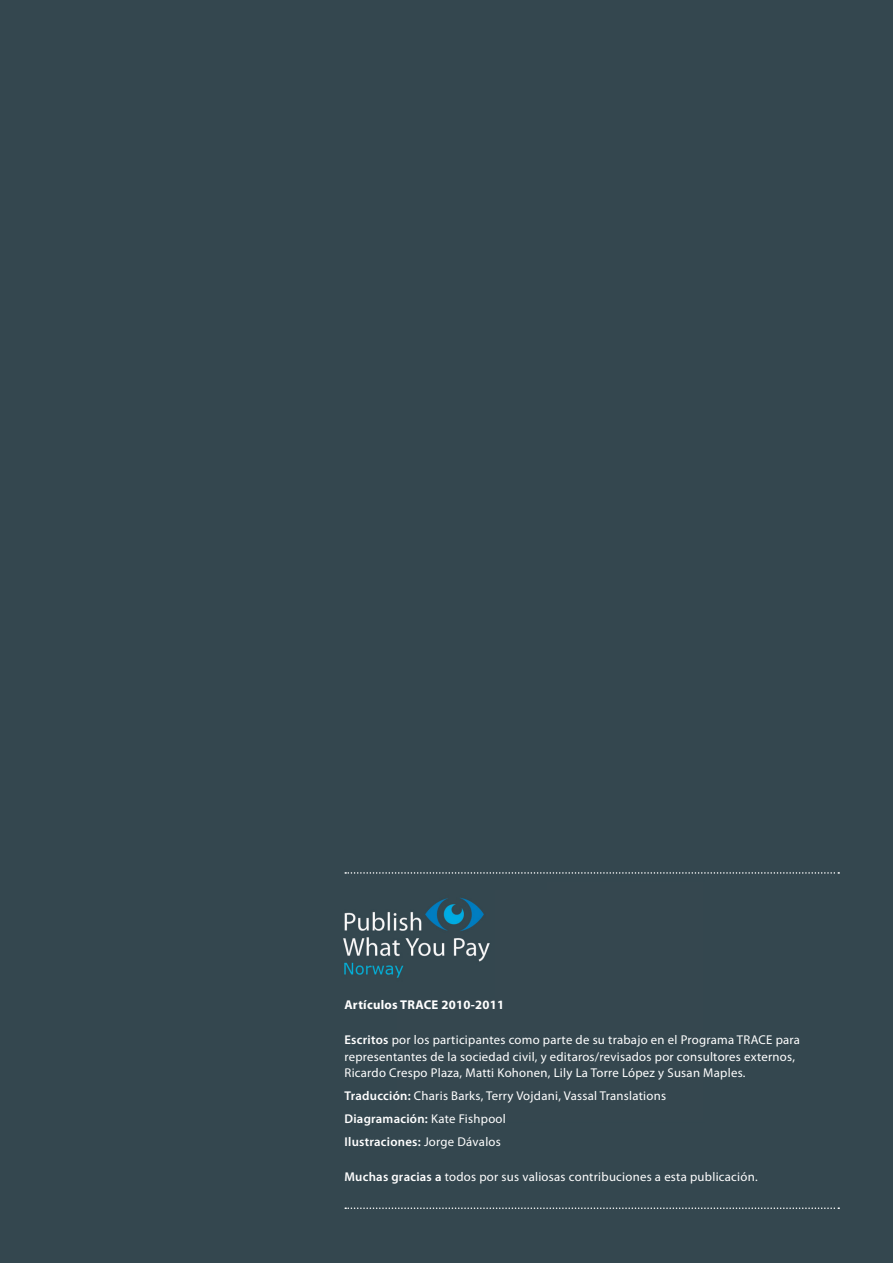
<style>
.page{position:relative;width:893px;height:1263px;background:#34474f}
.page>*{position:absolute;margin:0;border:0;box-sizing:border-box;transform-origin:0 0}
.body_copy{font:12.75px/16.5px "Myriad Pro";letter-spacing:.02em;color:#fff}
.body_copy-2{font:600 12.75px "Myriad Pro";letter-spacing:.02em;color:#fff}
.body_copy-3{font:700 12.75px "Myriad Pro";letter-spacing:.02em;color:#fff}
.s1{font-weight:600}
.s2{font-weight:400}
</style>
<div class="page">
<svg style="left:345px;top:872px;width:494px;height:2px"></svg>
<svg style="left:345px;top:1207px;width:494px;height:2px"></svg>
<p class="body_copy-3" style="left:344px;top:997px;width:161px">Artículos TRACE 2010-2011</p>
<p class="body_copy" style="left:344px;top:1032px;width:457px"><span class="s1">Escritos</span> por los participantes como parte de su trabajo en el Programa TRACE para representantes de la sociedad civil, y editaros/revisados por consultores externos,<br>Ricardo Crespo Plaza, Matti Kohonen, Lily La Torre López y Susan Maples.</p>
<p class="body_copy" style="left:344px;top:1087px;width:323px"><span class="s1">Traducción:</span> Charis Barks, Terry Vojdani, Vassal Translations</p>
<p class="body_copy-2" style="left:344px;top:1111px;width:163px">Diagramación: <span class="s2">Kate Fishpool</span></p>
<p class="body_copy-2" style="left:344px;top:1134px;width:158px">Ilustraciones: <span class="s2">Jorge Dávalos</span></p>
<p class="body_copy" style="left:344px;top:1168px;width:415px"><span class="s1">Muchas gracias a</span> todos por sus valiosas contribuciones a esta publicación.</p>
</div>
